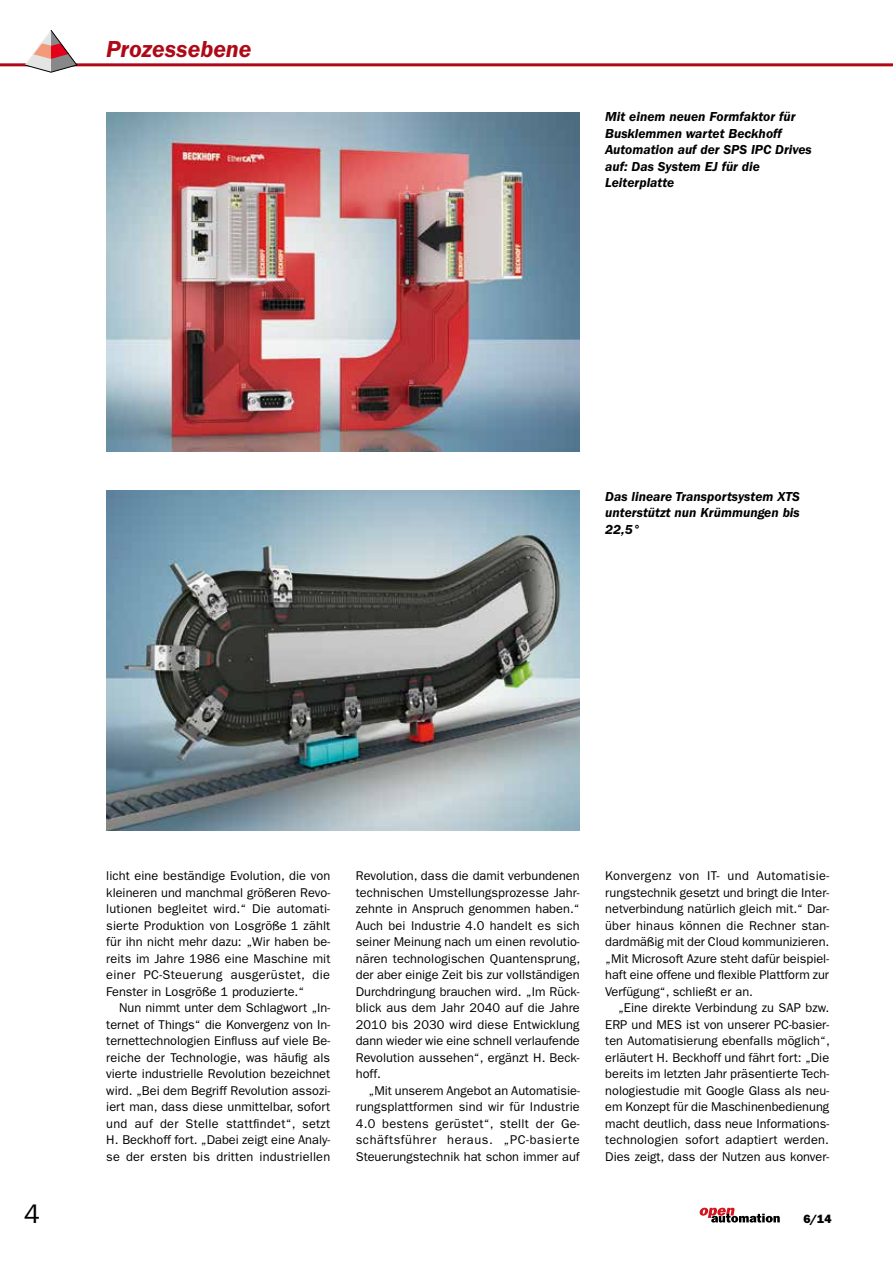
<style>
.page{position:relative;width:893px;height:1263px;background:#fff}
.page>*{position:absolute;margin:0;border:0;box-sizing:border-box;transform-origin:0 0}
.t1{font:27px "ITC Franklin Gothic Std";color:#000}
.t2{font:italic 600 24px "ITC Franklin Gothic Std";letter-spacing:-.005em;color:#af0917}
.t3{font:italic 600 13.5px/16.5px "ITC Franklin Gothic Std";color:#000;text-align:justify}
.t4{font:12.75px/16.5px "ITC Franklin Gothic Std";color:#000;text-align:justify}
.t5{font:12px "ITC Franklin Gothic Std Hvy";color:#000}
</style>
<div class="page">
<hr style="left:0;top:63px;width:893px;height:3px;background:#af0917">
<svg style="left:24px;top:30px;width:54px;height:43px"></svg>
<svg style="left:699px;top:1208px;width:81px;height:14px"></svg>
<img style="left:106px;top:490px;width:474px;height:341px">
<img style="left:106px;top:112px;width:474px;height:339px">
<h2 class="t2" style="left:106px;top:36px;width:147px">Prozessebene</h2>
<p class="t3" style="left:605px;top:109px;width:208px;text-align:left">Mit einem neuen Formfaktor für<br>Busklemmen wartet Beckhoff<br>Automation auf der SPS IPC Drives auf: Das System EJ für die<br>Leiterplatte</p>
<p class="t3" style="left:605px;top:488px;width:196px">Das lineare Transportsystem XTS unterstützt nun Krümmungen bis 22,5°</p>
<p class="t4" style="left:106px;top:868px;width:226px">licht eine beständige Evolution, die von kleineren und manchmal größeren Revo&shy;lutionen begleitet wird.“ Die automati&shy;sierte Produktion von Losgröße 1 zählt für ihn nicht mehr dazu: „Wir haben be&shy;reits im Jahre 1986 eine Maschine mit einer PC-Steuerung ausgerüstet, die Fenster in Losgröße 1 produzierte.“</p>
<p class="t4" style="left:106px;top:1000px;width:226px;text-indent:13px">Nun nimmt unter dem Schlagwort „In&shy;ternet of Things“ die Konvergenz von In&shy;ternettechnologien Einfluss auf viele Be&shy;reiche der Technologie, was häufig als vierte industrielle Revolution bezeichnet wird. „Bei dem Begriff Revolution assozi&shy;iert man, dass diese unmittelbar, sofort und auf der Stelle stattfindet“, setzt H. Beckhoff fort. „Dabei zeigt eine Analy&shy;se der ersten bis dritten industriellen</p>
<p class="t4" style="left:356px;top:868px;width:226px">Revolution, dass die damit verbundenen technischen Umstellungsprozesse Jahr&shy;zehnte in Anspruch genommen haben.“ Auch bei Industrie 4.0 handelt es sich seiner Meinung nach um einen revolutio&shy;nären technologischen Quantensprung, der aber einige Zeit bis zur vollständigen Durchdringung brauchen wird. „Im Rück&shy;blick aus dem Jahr 2040 auf die Jahre 2010 bis 2030 wird diese Entwicklung dann wieder wie eine schnell verlaufende Revolution aussehen“, ergänzt H. Beck&shy;hoff.</p>
<p class="t4" style="left:356px;top:1082px;width:226px;text-indent:13px">„Mit unserem Angebot an Automatisie&shy;rungsplattformen sind wir für Industrie 4.0 bestens gerüstet“, stellt der Ge&shy;schäftsführer heraus. „PC-basierte Steuerungstechnik hat schon immer auf</p>
<p class="t4" style="left:605px;top:868px;width:226px">Konvergenz von IT- und Automatisie&shy;rungstechnik gesetzt und bringt die Inter&shy;netverbindung natürlich gleich mit.“ Dar&shy;über hinaus können die Rechner stan&shy;dardmäßig mit der Cloud kommunizieren. „Mit Microsoft Azure steht dafür beispiel&shy;haft eine offene und flexible Plattform zur Verfügung“, schließt er an.</p>
<p class="t4" style="left:605px;top:1000px;width:226px;text-indent:13px">„Eine direkte Verbindung zu SAP bzw.<br>ERP und MES ist von unserer PC-basier&shy;ten Automatisierung ebenfalls möglich“, erläutert H. Beckhoff und fährt fort: „Die bereits im letzten Jahr präsentierte Tech&shy;nologiestudie mit Google Glass als neu&shy;em Konzept für die Maschinenbedienung macht deutlich, dass neue Informations&shy;technologien sofort adaptiert werden.<br>Dies zeigt, dass der Nutzen aus konver-</p>
<h1 class="t1" style="left:24px;top:1199px;width:18px">4</h1>
<p class="t5" style="left:803px;top:1211px;width:30px">6/14</p>
</div>
